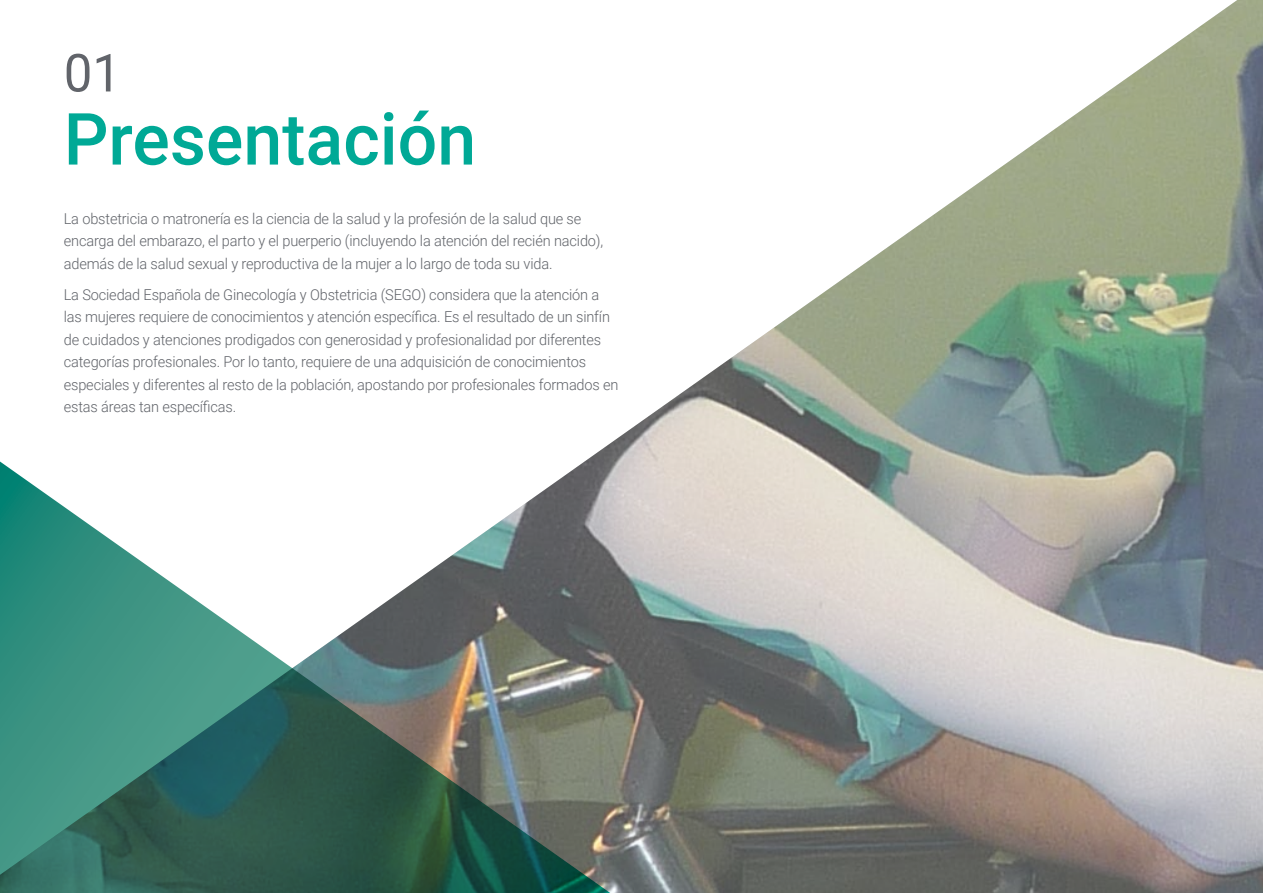
<style>
.page{position:relative;width:1263px;height:893px;background:#fff}
.page>*{position:absolute;margin:0;border:0;box-sizing:border-box;transform-origin:0 0}
.t1{font:500 72px "Roboto";color:#00a996}
.t2{font:52.5px "Roboto";color:#61646a}
.t3{font:300 15px/22.5px "Roboto";letter-spacing:-.01em;color:#61646a}
</style>
<div class="page">
<img style="left:606px;top:0;width:657px;height:893px">
<svg style="left:0;top:446px;width:640px;height:447px"></svg>
<h2 class="t2" style="left:64px;top:36px;width:59px">01</h2>
<h1 class="t1" style="left:64px;top:89px;width:414px">Presentación</h1>
<p class="t3" style="left:64px;top:207px;width:541px">La obstetricia o matronería es la ciencia de la salud y la profesión de la salud que se encarga del embarazo, el parto y el puerperio (incluyendo la atención del recién nacido), además de la salud sexual y reproductiva de la mujer a lo largo de toda su vida.</p>
<p class="t3" style="left:64px;top:283px;width:556px">La Sociedad Española de Ginecología y Obstetricia (SEGO) considera que la atención a las mujeres requiere de conocimientos y atención específica. Es el resultado de un sinfín de cuidados y atenciones prodigados con generosidad y profesionalidad por diferentes categorías profesionales. Por lo tanto, requiere de una adquisición de conocimientos especiales y diferentes al resto de la población, apostando por profesionales formados en estas áreas tan específicas.</p>
</div>
